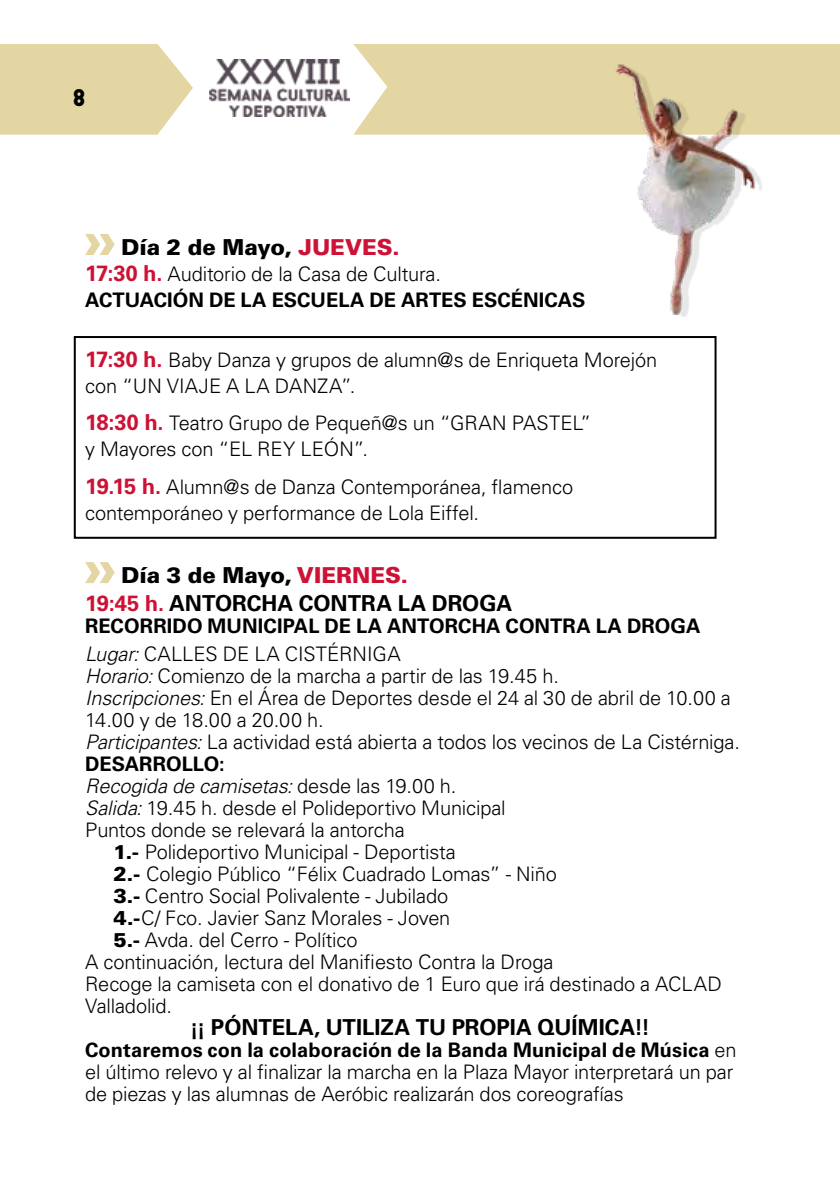
<style>
.page{position:relative;width:840px;height:1191px;background:#fff}
.page>*{position:absolute;margin:0;border:0;box-sizing:border-box;transform-origin:0 0}
.t1{font:900 24px "Baron Neue";color:#000}
.t2{font:700 22px/27.6px "Univers LT";color:#000}
.t3{font:900 22px "Univers LT";letter-spacing:-.005em;color:#000}
.t4{font:300 20px/26px "Univers LT";letter-spacing:-.005em;color:#000}
.t5{font:700 20px/26px "Univers LT";color:#000}
.t6{font:italic 300 20px "Univers LT";letter-spacing:-.005em;color:#000}
.s1{color:#cd1236}
.s2{font-size:22px;color:#cd1236}
.s3{font-weight:300}
.s4{font-weight:700;font-size:22px;color:#cd1236}
.s5{font-weight:900}
.s6{font-weight:900;color:#cd1236}
.s7{font-weight:300;font-style:italic}
.s8{font-style:italic}
.s9{font-style:normal}
.s10{font-weight:700}
</style>
<div class="page">
<svg style="left:0;top:44px;width:193px;height:91px;background:#e6d9ab"></svg>
<div style="left:353px;top:44px;width:486px;height:91px;background:#e4d6a3"></div>
<img style="left:210px;top:59px;width:139px;height:57px">
<svg style="left:85px;top:234px;width:30px;height:21px"></svg>
<svg style="left:85px;top:562px;width:30px;height:21px"></svg>
<img style="left:612px;top:60px;width:163px;height:257px">
<div style="left:74px;top:336px;width:642px;height:203px;border:2px solid #000"></div>
<p class="t1" style="left:73px;top:82px;width:13px">8</p>
<p class="t3" style="left:121px;top:233px;width:280px">Día 2 de Mayo, <span class="s1">JUEVES.</span></p>
<p class="t5" style="left:85px;top:261px;width:501px"><span class="s2">17:30 h.</span> <span class="s3">Auditorio de la Casa de Cultura.<br></span>ACTUACIÓN DE LA ESCUELA DE ARTES ESCÉNICAS</p>
<p class="t4" style="left:85px;top:347px;width:573px"><span class="s4">17:30 h.</span> Baby Danza y grupos de alumn@s de Enriqueta Morejón con “UN VIAJE A LA DANZA”.</p>
<p class="t4" style="left:85px;top:410px;width:507px"><span class="s4">18:30 h.</span> Teatro Grupo de Pequeñ@s un “GRAN PASTEL” y Mayores con “EL REY LEÓN”.</p>
<p class="t4" style="left:85px;top:474px;width:489px"><span class="s4">19.15 h.</span> Alumn@s de Danza Contemporánea, flamenco contemporáneo y performance de Lola Eiffel.</p>
<p class="t2" style="left:85px;top:562px;width:428px;text-indent:36px"><span class="s5">Día 3 de Mayo,</span> <span class="s6">VIERNES.<br></span><span class="s1">19:45 h.</span> ANTORCHA CONTRA LA DROGA</p>
<p class="t5" style="left:85px;top:612px;width:616px;line-height:27.6px">RECORRIDO MUNICIPAL DE LA ANTORCHA CONTRA LA DROGA<br><span class="s7">Lugar:</span> <span class="s3">CALLES DE LA CISTÉRNIGA</span></p>
<p class="t4" style="left:85px;top:662px;width:475px"><span class="s8">Horario:</span> Comienzo de la marcha a partir de las 19.45 h.</p>
<p class="t4" style="left:85px;top:684px;width:647px"><span class="s8">Inscripciones:</span> En el Área de Deportes desde el 24 al 30 de abril de 10.00 a</p>
<p class="t4" style="left:85px;top:706px;width:240px">14.00 y de 18.00 a 20.00 h.</p>
<p class="t4" style="left:85px;top:728px;width:656px"><span class="s8">Participantes:</span> La actividad está abierta a todos los vecinos de La Cistérniga.</p>
<p class="t5" style="left:85px;top:750px;width:141px">DESARROLLO:</p>
<p class="t6" style="left:85px;top:773px;width:372px">Recogida de camisetas: <span class="s9">desde las 19.00 h.</span></p>
<p class="t4" style="left:85px;top:794px;width:422px"><span class="s8">Salida:</span> 19.45 h. desde el Polideportivo Municipal</p>
<p class="t4" style="left:85px;top:816px;width:321px">Puntos donde se relevará la antorcha</p>
<p class="t4" style="left:113px;top:838px;width:344px"><span class="s5">1.-</span> Polideportivo Municipal - Deportista</p>
<p class="t4" style="left:113px;top:860px;width:444px"><span class="s5">2.-</span> Colegio Público “Félix Cuadrado Lomas” - Niño</p>
<p class="t4" style="left:113px;top:882px;width:336px"><span class="s5">3.-</span> Centro Social Polivalente - Jubilado</p>
<p class="t4" style="left:113px;top:904px;width:338px"><span class="s5">4.-</span>C/ Fco. Javier Sanz Morales - Joven</p>
<p class="t4" style="left:113px;top:926px;width:245px"><span class="s5">5.-</span> Avda. del Cerro - Político</p>
<p class="t4" style="left:85px;top:948px;width:469px">A continuación, lectura del Manifiesto Contra la Droga</p>
<p class="t4" style="left:85px;top:970px;width:638px">Recoge la camiseta con el donativo de 1 Euro que irá destinado a ACLAD</p>
<p class="t4" style="left:85px;top:992px;width:88px">Valladolid.</p>
<p class="t2" style="left:190px;top:1013px;width:461px">¡¡ PÓNTELA, UTILIZA TU PROPIA QUÍMICA!!</p>
<p class="t4" style="left:85px;top:1038px;width:652px;line-height:22px"><span class="s10">Contaremos con la colaboración de la Banda Municipal de Música</span> en el último relevo y al finalizar la marcha en la Plaza Mayor interpretará un par de piezas y las alumnas de Aeróbic realizarán dos coreografías</p>
</div>
